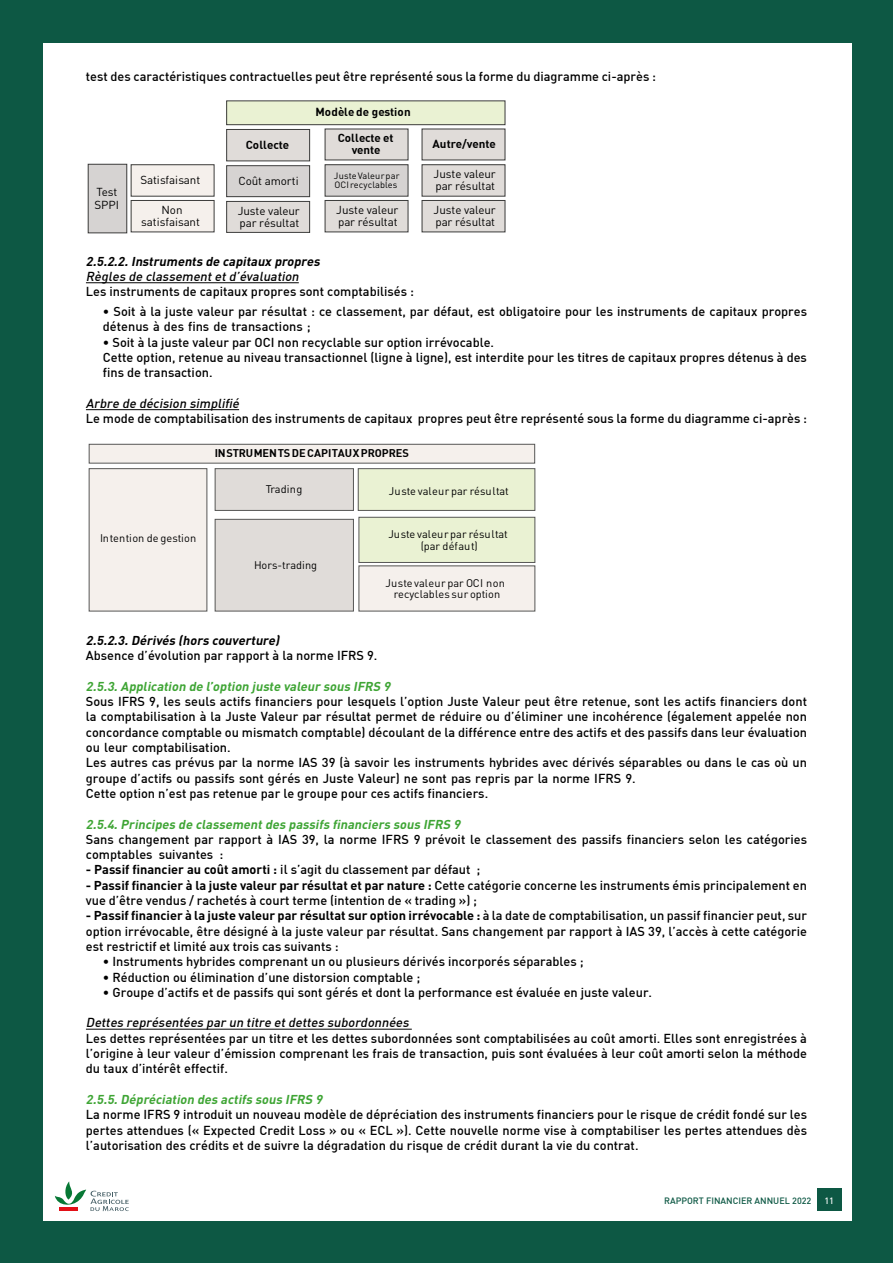
<style>
.page{position:relative;width:893px;height:1263px;background:#0d5844}
.page>*{position:absolute;margin:0;border:0;box-sizing:border-box;transform-origin:0 0}
.t1{font:500 12.75px/15.3px "DIN";color:#000}
.t2{font:italic 700 12.75px "DIN";color:#3fa535}
.t3{font:italic 500 12.75px "DIN";color:#000}
.t4{font:italic 700 12.75px "DIN";color:#000}
.t5{font:11.55px/12.5px "DIN";letter-spacing:-.015em;color:#000}
.t6{font:700 11.55px "DIN";letter-spacing:-.005em;color:#000}
.t7{font:11.4px/12.5px "DIN";letter-spacing:-.015em;color:#000}
.t8{font:700 11.4px/12.5px "DIN";color:#000;text-align:center}
.t9{font:10.95px/11.7px "DIN";color:#000;text-align:center}
.t10{font:700 10.95px "DIN";color:#000}
.t11{font:9.15px/9.6px "DIN";letter-spacing:.02em;color:#000}
.t12{font:500 9px "DIN";color:#0d5844}
.t13{font:500 9px "DIN";color:#fff}
.s1{font-weight:700}
</style>
<div class="page">
<div style="left:44px;top:43px;width:808px;height:1177px;background:#fff"></div>
<div style="left:817px;top:1188px;width:24px;height:23px;background:#0d5844"></div>
<svg style="left:55px;top:1181px;width:74px;height:30px"></svg>
<hr style="left:86px;top:282px;width:213px;height:1px;background:#000">
<hr style="left:86px;top:409px;width:153px;height:1px;background:#000">
<hr style="left:86px;top:1029px;width:326px;height:1px;background:#000">
<div style="left:227px;top:101px;width:278px;height:24px;background:#eaf2d3"></div>
<div style="left:227px;top:129px;width:83px;height:32px;background:#e0dcd9"></div>
<div style="left:422px;top:129px;width:83px;height:31px;background:#e0dcd9"></div>
<div style="left:325px;top:129px;width:83px;height:31px;background:#e0dcd9"></div>
<div style="left:227px;top:166px;width:83px;height:31px;background:#d6d3d2"></div>
<div style="left:422px;top:165px;width:83px;height:31px;background:#e0dcd9"></div>
<div style="left:325px;top:165px;width:83px;height:31px;background:#d6d3d2"></div>
<div style="left:227px;top:201px;width:83px;height:31px;background:#e0dcd9"></div>
<div style="left:422px;top:200px;width:83px;height:32px;background:#e0dcd9"></div>
<div style="left:325px;top:200px;width:83px;height:32px;background:#e0dcd9"></div>
<div style="left:131px;top:165px;width:83px;height:31px;background:#f5f0ec"></div>
<div style="left:131px;top:200px;width:83px;height:32px;background:#f5f0ec"></div>
<div style="left:88px;top:164px;width:39px;height:69px;background:#d6d3d2"></div>
<div style="left:226px;top:101px;width:279px;height:24px;border:1px solid #3c3c3b"></div>
<div style="left:226px;top:129px;width:84px;height:32px;border:1px solid #3c3c3b"></div>
<div style="left:226px;top:166px;width:84px;height:31px;border:1px solid #3c3c3b"></div>
<div style="left:226px;top:201px;width:84px;height:32px;border:1px solid #3c3c3b"></div>
<div style="left:422px;top:200px;width:83px;height:32px;border:1px solid #3c3c3b"></div>
<div style="left:325px;top:200px;width:83px;height:32px;border:1px solid #3c3c3b"></div>
<div style="left:131px;top:200px;width:83px;height:32px;border:1px solid #3c3c3b"></div>
<div style="left:88px;top:164px;width:39px;height:69px;border:1px solid #3c3c3b"></div>
<div style="left:215px;top:469px;width:138px;height:41px;background:#e0dcd9"></div>
<div style="left:358px;top:469px;width:177px;height:41px;background:#eaf2d3"></div>
<div style="left:215px;top:519px;width:138px;height:92px;background:#e0dcd9"></div>
<div style="left:359px;top:517px;width:176px;height:45px;background:#eaf2d3"></div>
<div style="left:359px;top:566px;width:176px;height:45px;background:#f5f0ec"></div>
<div style="left:89px;top:469px;width:118px;height:142px;background:#f5f0ec"></div>
<div style="left:89px;top:444px;width:446px;height:19px;background:#f5f0ec"></div>
<div style="left:215px;top:468px;width:139px;height:43px;border:1px solid #575756"></div>
<div style="left:358px;top:468px;width:177px;height:43px;border:1px solid #575756"></div>
<div style="left:215px;top:519px;width:139px;height:92px;border:1px solid #575756"></div>
<div style="left:359px;top:517px;width:176px;height:46px;border:1px solid #575756"></div>
<div style="left:89px;top:468px;width:118px;height:143px;border:1px solid #575756"></div>
<div style="left:89px;top:444px;width:446px;height:19px;border:1px solid #575756"></div>
<p class="t1" style="left:86px;top:68px;width:572px">test des caractéristiques contractuelles peut être représenté sous la forme du diagramme ci-après :</p>
<p class="t8" style="left:316px;top:105px;width:97px">Modèle de gestion</p>
<p class="t8" style="left:246px;top:138px;width:45px">Collecte</p>
<p class="t6" style="left:433px;top:136px;width:65px">Autre/vente</p>
<p class="t8" style="left:338px;top:131px;width:57px">Collecte et vente</p>
<p class="t5" style="left:94px;top:186px;width:26px">Test<br>SPPI</p>
<p class="t5" style="left:140px;top:173px;width:62px">Satisfaisant</p>
<p class="t7" style="left:141px;top:203px;width:60px;text-align:center">Non satisfaisant</p>
<p class="t5" style="left:239px;top:174px;width:62px">Coût amorti</p>
<p class="t5" style="left:434px;top:167px;width:64px">Juste valeur par résultat</p>
<p class="t11" style="left:334px;top:170px;width:67px">Juste Valeur par<br>OCI recyclables</p>
<p class="t5" style="left:238px;top:204px;width:64px">Juste valeur par résultat</p>
<p class="t7" style="left:434px;top:203px;width:64px">Juste valeur par résultat</p>
<p class="t7" style="left:336px;top:203px;width:63px">Juste valeur par résultat</p>
<p class="t4" style="left:86px;top:253px;width:238px">2.5.2.2.Instruments de capitaux propres</p>
<p class="t3" style="left:86px;top:268px;width:217px">Règles de classementetd’évaluation</p>
<p class="t1" style="left:86px;top:284px;width:329px">Les instruments de capitaux propres sont comptabilisés :</p>
<p class="t1" style="left:103px;top:303px;width:706px">• Soit à la juste valeur par résultat : ce classement, par défaut, est obligatoire pour les instruments de capitaux propres détenus à des fins de transactions ;</p>
<p class="t1" style="left:103px;top:334px;width:705px">• Soit à la juste valeur par OCI non recyclable sur option irrévocable.<br>Cette option, retenue au niveau transactionnel (ligne à ligne), est interdite pour les titres de capitaux propres détenus à des fins de transaction.</p>
<p class="t3" style="left:86px;top:395px;width:157px">Arbre de décision simplifié</p>
<p class="t1" style="left:86px;top:410px;width:723px">Le mode de comptabilisation des instruments de capitaux propres peut être représenté sous la forme du diagramme ci-après :</p>
<p class="t10" style="left:215px;top:445px;width:196px">INSTRUMENTS DE CAPITAUX PROPRES</p>
<p class="t9" style="left:100px;top:532px;width:98px">Intention de gestion</p>
<p class="t9" style="left:266px;top:483px;width:38px">Trading</p>
<p class="t9" style="left:389px;top:485px;width:121px">Juste valeur par résultat</p>
<p class="t9" style="left:254px;top:559px;width:65px">Hors-trading</p>
<p class="t9" style="left:388px;top:528px;width:121px">Juste valeur par résultat (par défaut)</p>
<p class="t9" style="left:385px;top:577px;width:121px">Juste valeur par OCI non recyclables sur option</p>
<p class="t4" style="left:86px;top:632px;width:198px">2.5.2.3.Dérivés (hors couverture)</p>
<p class="t1" style="left:86px;top:647px;width:293px">Absence d’évolution par rapport à la norme IFRS 9.</p>
<p class="t2" style="left:86px;top:678px;width:309px">2.5.3.Application de l’option juste valeur sous IFRS 9</p>
<p class="t1" style="left:86px;top:693px;width:723px">Sous IFRS 9, les seuls actifs financiers pour lesquels l’option Juste Valeur peut être retenue, sont les actifs financiers dont la comptabilisation à la Juste Valeur par résultat permet de réduire ou d’éliminer une incohérence (également appelée non concordance comptable ou mismatch comptable) découlant de la différence entre des actifs et des passifs dans leur évaluation ou leur comptabilisation.<br>Les autres cas prévus par la norme IAS 39 (à savoir les instruments hybrides avec dérivés séparables ou dans le cas où un groupe d’actifs ou passifs sont gérés en Juste Valeur) ne sont pas repris par la norme IFRS 9.<br>Cette option n’est pas retenue par le groupe pour ces actifs financiers.</p>
<p class="t2" style="left:86px;top:815px;width:379px">2.5.4.Principes de classementdes passifs financiers sous IFRS 9</p>
<p class="t1" style="left:86px;top:831px;width:723px">Sans changement par rapport à IAS 39, la norme IFRS 9 prévoit le classement des passifs financiers selon les catégories comptables suivantes :</p>
<p class="t1" style="left:86px;top:862px;width:396px"><span class="s1">- Passif financier au coût amorti :</span> il s’agit du classement par défaut ;</p>
<p class="t1" style="left:86px;top:877px;width:723px"><span class="s1">- Passif financier à la juste valeur par résultat et par nature :</span> Cette catégorie concerne les instruments émis principalement en vue d’être vendus / rachetés à court terme (intention de « trading ») ;</p>
<p class="t1" style="left:86px;top:908px;width:723px;text-align:justify"><span class="s1">- Passif financier à la juste valeur par résultat sur option irrévocable :</span> à la date de comptabilisation, un passif financier peut, sur option irrévocable, être désigné à la juste valeur par résultat. Sans changement par rapport à IAS 39, l’accès à cette catégorie est restrictif et limité aux trois cas suivants :</p>
<p class="t1" style="left:103px;top:953px;width:482px">• Instruments hybrides comprenant un ou plusieurs dérivés incorporés séparables ;</p>
<p class="t1" style="left:103px;top:969px;width:319px">• Réduction ou élimination d’une distorsion comptable ;</p>
<p class="t1" style="left:103px;top:984px;width:551px">• Groupe d’actifs et de passifs qui sont gérés et dont la performance est évaluée en juste valeur.</p>
<p class="t3" style="left:86px;top:1015px;width:327px">Dettes représentées par un titre etdettes subordonnées</p>
<p class="t1" style="left:86px;top:1030px;width:723px;text-align:justify">Les dettes représentées par un titre et les dettes subordonnées sont comptabilisées au coût amorti. Elles sont enregistrées à l’origine à leur valeur d’émission comprenant les frais de transaction, puis sont évaluées à leur coût amorti selon la méthode du taux d’intérêt effectif.</p>
<p class="t2" style="left:86px;top:1091px;width:241px">2.5.5.Dépréciation des actifs sous IFRS 9</p>
<p class="t1" style="left:86px;top:1106px;width:723px;text-align:justify">La norme IFRS 9 introduit un nouveau modèle de dépréciation des instruments financiers pour le risque de crédit fondé sur les pertes attendues (« Expected Credit Loss » ou « ECL »). Cette nouvelle norme vise à comptabiliser les pertes attendues dès l’autorisation des crédits et de suivre la dégradation du risque de crédit durant la vie du contrat.</p>
<p class="t12" style="left:664px;top:1195px;width:149px">RAPPORT FINANCIER ANNUEL 2022</p>
<p class="t13" style="left:824px;top:1195px;width:11px">11</p>
</div>
